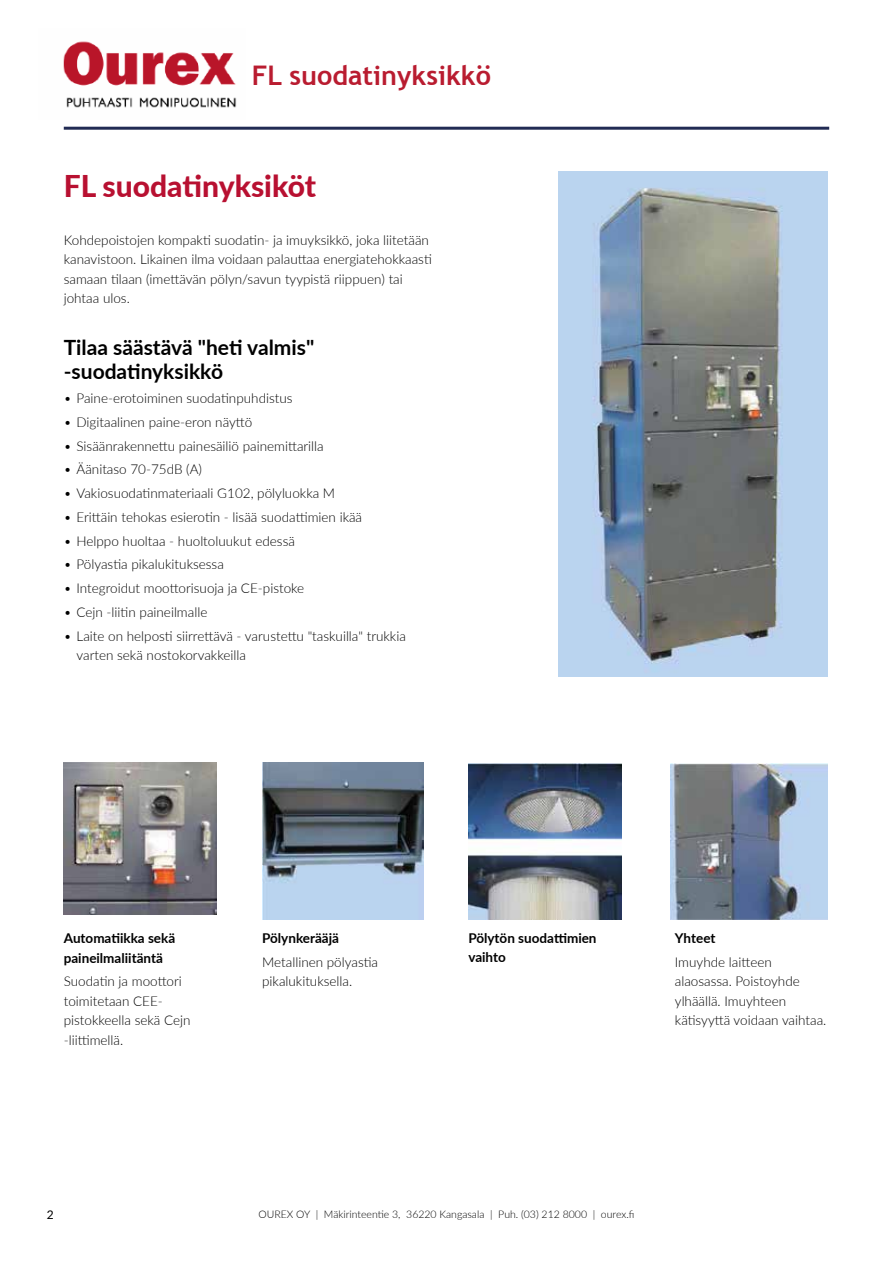
<style>
.page{position:relative;width:893px;height:1263px;background:#fff}
.page>*{position:absolute;margin:0;border:0;box-sizing:border-box;transform-origin:0 0}
.t1{font:800 30px "Lato";color:#b81031}
.t2{font:700 27px "Trebuchet MS";color:#b91c30}
.t3{font:700 21px/24px "Lato";color:#000}
.t4{font:300 13.5px/19.5px "Lato";color:#000}
.t5{font:700 13.5px/19.5px "Lato";color:#000}
.t6{font:12px "Lato";color:#000}
.t7{font:300 10.5px "Lato";color:#000}
</style>
<div class="page">
<hr style="left:64px;top:127px;width:765px;height:3px;background:#212b54">
<img style="left:63px;top:41px;width:174px;height:67px">
<img style="left:558px;top:171px;width:270px;height:506px">
<img style="left:64px;top:763px;width:153px;height:151px">
<img style="left:262px;top:763px;width:161px;height:157px">
<img style="left:468px;top:764px;width:153px;height:156px">
<img style="left:671px;top:764px;width:156px;height:156px">
<h2 class="t2" style="left:252px;top:59px;width:241px">FL suodatinyksikkö</h2>
<h1 class="t1" style="left:64px;top:164px;width:254px">FL suodatinyksiköt</h1>
<p class="t4" style="left:64px;top:230px;width:370px">Kohdepoistojen kompakti suodatin- ja imuyksikkö, joka liitetään kanavistoon. Likainen ilma voidaan palauttaa energiatehokkaasti samaan tilaan (imettävän pölyn/savun tyypistä riippuen) tai johtaa ulos.</p>
<h3 class="t3" style="left:64px;top:335px;width:252px">Tilaa säästävä "heti valmis" -suodatinyksikkö</h3>
<p class="t4" style="left:64px;top:388px;width:230px">• Paine-erotoiminen suodatinpuhdistus</p>
<p class="t4" style="left:64px;top:412px;width:190px">• Digitaalinen paine-eron näyttö</p>
<p class="t4" style="left:64px;top:435px;width:262px">• Sisäänrakennettu painesäiliö painemittarilla</p>
<p class="t4" style="left:64px;top:459px;width:140px">• Äänitaso 70-75dB (A)</p>
<p class="t4" style="left:64px;top:483px;width:273px">• Vakiosuodatinmateriaali G102, pölyluokka M</p>
<p class="t4" style="left:64px;top:507px;width:300px">• Erittäin tehokas esierotin - lisää suodattimien ikää</p>
<p class="t4" style="left:64px;top:530px;width:233px">• Helppo huoltaa - huoltoluukut edessä</p>
<p class="t4" style="left:64px;top:554px;width:162px">• Pölyastia pikalukituksessa</p>
<p class="t4" style="left:64px;top:578px;width:242px">• Integroidut moottorisuoja ja CE-pistoke</p>
<p class="t4" style="left:64px;top:602px;width:145px">• Cejn -liitin paineilmalle</p>
<p class="t4" style="left:77px;top:625px;width:331px;text-indent:-13px">• Laite on helposti siirrettävä - varustettu "taskuilla" trukkia varten sekä nostokorvakkeilla</p>
<p class="t5" style="left:64px;top:928px;width:113px">Automatiikka sekä paineilmaliitäntä</p>
<p class="t4" style="left:64px;top:971px;width:128px">Suodatin ja moottori toimitetaan CEE&shy;pistokkeella sekä Cejn -liittimellä.</p>
<p class="t5" style="left:262px;top:928px;width:78px">Pölynkerääjä</p>
<p class="t4" style="left:262px;top:952px;width:118px">Metallinen pölyastia pikalukituksella.</p>
<p class="t5" style="left:468px;top:928px;width:130px">Pölytön suodattimien vaihto</p>
<p class="t5" style="left:675px;top:928px;width:42px">Yhteet</p>
<p class="t4" style="left:675px;top:952px;width:153px">Imuyhde laitteen alaosassa. Poistoyhde ylhäällä. Imuyhteen kätisyyttä voidaan vaihtaa.</p>
<p class="t6" style="left:47px;top:1206px;width:8px">2</p>
<p class="t7" style="left:258px;top:1207px;width:378px">OUREX OY | Mäkirinteentie 3, 36220 Kangasala | Puh. (03) 212 8000 | ourex.fi</p>
</div>
